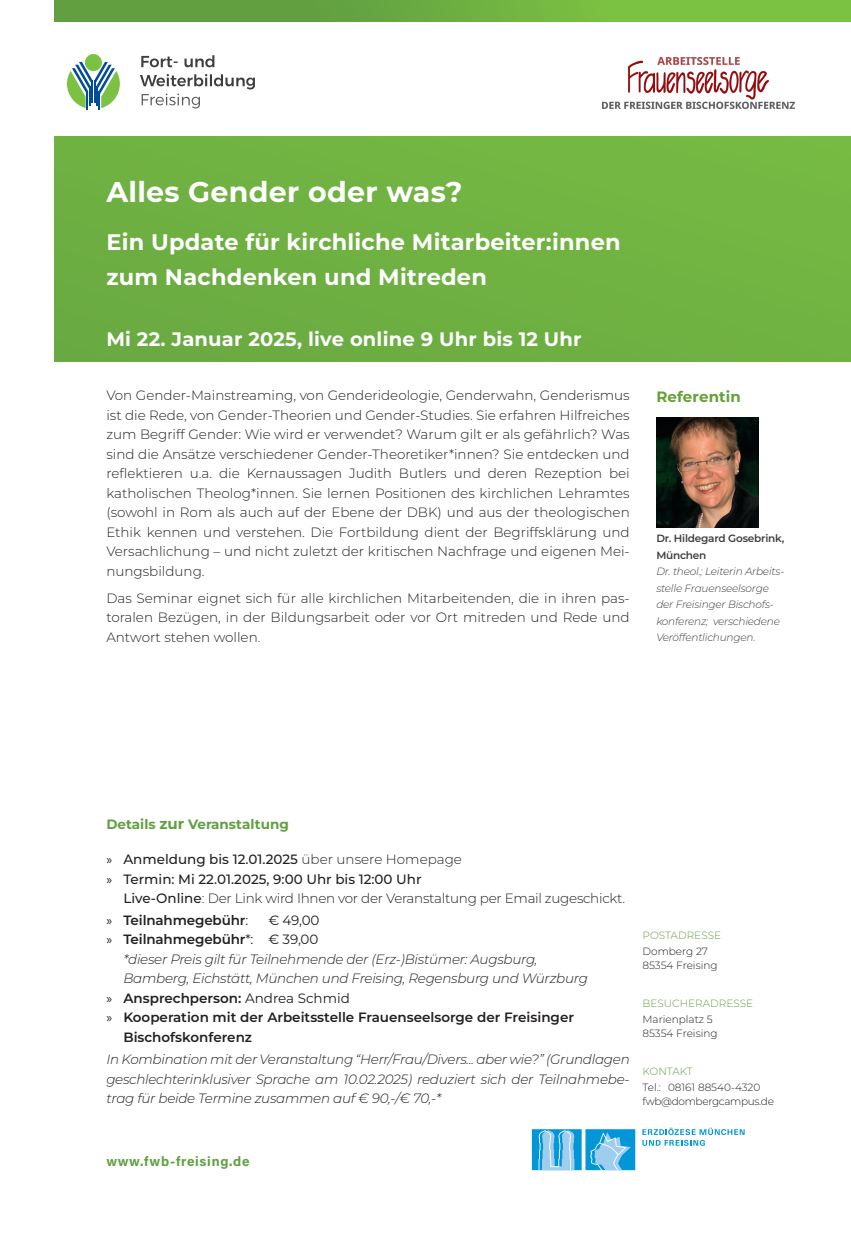
<style>
.page{position:relative;width:851px;height:1234px;background:#fff}
.page>*{position:absolute;margin:0;border:0;box-sizing:border-box;transform-origin:0 0}
.t1{font:700 28.5px "Montserrat";letter-spacing:.01em;color:#fff}
.t2{font:700 22.5px/34.5px "Montserrat";letter-spacing:.01em;color:#fff}
.t3{font:700 19.5px "Montserrat";letter-spacing:.01em;color:#fff}
.t4{font:700 15px "Montserrat";letter-spacing:.01em;color:#65a235}
.t5{font:300 13.5px/19.5px "Montserrat";color:#231f20;text-align:justify}
.t6{font:italic 300 13.5px/19.5px "Montserrat";letter-spacing:-.02em;color:#231f20;text-align:justify}
.t7{font:600 13.5px "Montserrat";color:#231f20}
.t8{font:300 13.5px/21.5px "Montserrat";letter-spacing:-.02em;color:#231f20}
.t9{font:500 13.5px/19.5px "Montserrat";color:#231f20}
.t10{font:700 13.5px "Montserrat";color:#619f41}
.t11{font:13.5px "Acumin Variable Concept";letter-spacing:.05em;color:#619f41}
.t12{font:13.5px "Montserrat";color:#231f20}
.t13{font:italic 300 10.5px/16.5px "Montserrat";letter-spacing:-.02em;color:#3e3e3f}
.t14{font:300 10.5px/13.5px "Montserrat";color:#231f20}
.t15{font:300 10.5px/13.5px "Montserrat";letter-spacing:-.03em;color:#231f20}
.t16{font:300 10.5px "Montserrat";color:#619f41}
.t17{font:600 10.5px/16.5px "Montserrat";letter-spacing:-.02em;color:#3e3e3f}
.s1{font-size:15px}
.s2{font-family:"Myriad Pro";font-weight:400}
.s3{font-weight:300}
.s4{font-weight:500}
.s5{font-weight:600}
.s6{font-weight:400}
</style>
<div class="page">
<div style="left:54px;top:0;width:796px;height:21px;background:linear-gradient(to right,#5b9741,#80c842)"></div>
<div style="left:85px;top:54px;width:17px;height:17px;background:#7bc142;border-radius:50%"></div>
<svg style="left:67px;top:62px;width:53px;height:47px"></svg>
<svg style="left:140px;top:74px;width:115px;height:34px"></svg>
<svg style="left:141px;top:55px;width:73px;height:12px"></svg>
<svg style="left:642px;top:1127px;width:102px;height:18px"></svg>
<div style="left:531px;top:1128px;width:50px;height:41px;background:#0196d7"></div>
<svg style="left:538px;top:1129px;width:36px;height:40px"></svg>
<div style="left:585px;top:1128px;width:50px;height:41px;background:#0196d7"></div>
<svg style="left:590px;top:1132px;width:40px;height:37px"></svg>
<div style="left:54px;top:136px;width:796px;height:225px;background:#70b242"></div>
<img style="left:602px;top:57px;width:192px;height:51px">
<img style="left:656px;top:417px;width:102px;height:110px">
<h1 class="t1" style="left:106px;top:171px;width:357px">Alles Gender oder was?</h1>
<h2 class="t2" style="left:106px;top:224px;width:515px">Ein Update für kirchliche Mitarbeiter:innen zum Nachdenken und Mitreden</h2>
<h3 class="t3" style="left:106px;top:325px;width:476px">Mi 22. Januar 2025, live online 9 Uhr bis 12 Uhr</h3>
<p class="t5" style="left:106px;top:385px;width:525px">Von Gender-Mainstreaming, von Genderideologie, Genderwahn, Genderismus ist die Rede, von Gender-Theorien und Gender-Studies. Sie erfahren Hilfreiches zum Begriff Gender: Wie wird er verwendet? Warum gilt er als gefährlich? Was sind die Ansätze verschiedener Gender-Theoretiker*innen? Sie entdecken und reflektieren u.a. die Kernaussagen Judith Butlers und deren Rezeption bei katholischen Theolog*innen. Sie lernen Positionen des kirchlichen Lehramtes (sowohl in Rom als auch auf der Ebene der DBK) und aus der theologischen Ethik kennen und verstehen. Die Fortbildung dient der Begriffsklärung und Versachlichung – und nicht zuletzt der kritischen Nachfrage und eigenen Mei&shy;nungsbildung.</p>
<p class="t5" style="left:106px;top:587px;width:525px">Das Seminar eignet sich für alle kirchlichen Mitarbeitenden, die in ihren pas&shy;toralen Bezügen, in der Bildungsarbeit oder vor Ort mitreden und Rede und Antwort stehen wollen.</p>
<p class="t4" style="left:656px;top:385px;width:86px">Referentin</p>
<p class="t17" style="left:656px;top:530px;width:129px">Dr. Hildegard Gosebrink,<br>München</p>
<p class="t13" style="left:656px;top:563px;width:129px">Dr. theol.; Leiterin Arbeits&shy;stelle Frauenseelsorge der Freisinger Bischofs&shy;konferenz; verschiedene<br>Veröffentlichungen.</p>
<p class="t10" style="left:106px;top:814px;width:184px">Details <span class="s1">zur</span> Veranstaltung</p>
<p class="t9" style="left:106px;top:848px;width:357px"><span class="s2">»</span> Anmeldung bis 12.01.2025 <span class="s3">über unsere Homepage </span><span class="s2">»</span> Termin: Mi 22.01.2025, 9:00 Uhr bis 12:00 Uhr</p>
<p class="t8" style="left:106px;top:887px;width:520px;text-indent:17px"><span class="s4">Live-Online</span>: Der Link wird Ihnen vor der Veranstaltung per Email zugeschickt. <span class="s2">»</span> <span class="s5">Teilnahmegebühr</span><span class="s6">:</span></p>
<p class="t12" style="left:268px;top:910px;width:53px">€ 49,00</p>
<p class="t7" style="left:106px;top:929px;width:213px"><span class="s2">»</span> Teilnahmegebühr<span class="s6">*: € 39,00</span></p>
<p class="t6" style="left:123px;top:948px;width:415px">*dieser Preis gilt für Teilnehmende der (Erz-)Bistümer: Augsburg,</p>
<p class="t6" style="left:123px;top:967px;width:466px">Bamberg, Eichstätt, München und Freising, Regensburg und Würzburg</p>
<p class="t7" style="left:106px;top:988px;width:245px"><span class="s2">»</span> Ansprechperson: <span class="s6">Andrea Schmid</span></p>
<p class="t7" style="left:106px;top:1007px;width:469px"><span class="s2">»</span> Kooperation mit der Arbeitsstelle Frauenseelsorge der Freisinger</p>
<p class="t7" style="left:123px;top:1027px;width:130px">Bischofskonferenz</p>
<p class="t6" style="left:106px;top:1048px;width:525px">In Kombination mit der Veranstaltung “Herr/Frau/Divers... aber wie?” (Grundlagen geschlechterinklusiver Sprache am 10.02.2025) reduziert sich der Teilnahmebe&shy;trag für beide Termine zusammen auf € 90,-/€ 70,-*</p>
<p class="t16" style="left:642px;top:927px;width:80px">POSTADRESSE</p>
<p class="t14" style="left:642px;top:944px;width:77px">Domberg 27<br>85354 Freising</p>
<p class="t16" style="left:642px;top:995px;width:112px">BESUCHERADRESSE</p>
<p class="t14" style="left:642px;top:1012px;width:77px">Marienplatz 5<br>85354 Freising</p>
<p class="t16" style="left:642px;top:1063px;width:52px">KONTAKT</p>
<p class="t15" style="left:642px;top:1079px;width:133px">Tel.: 08161 88540-4320 fwb@dombergcampus.de</p>
<p class="t11" style="left:106px;top:1151px;width:145px">www.fwb-freising.de</p>
</div>
